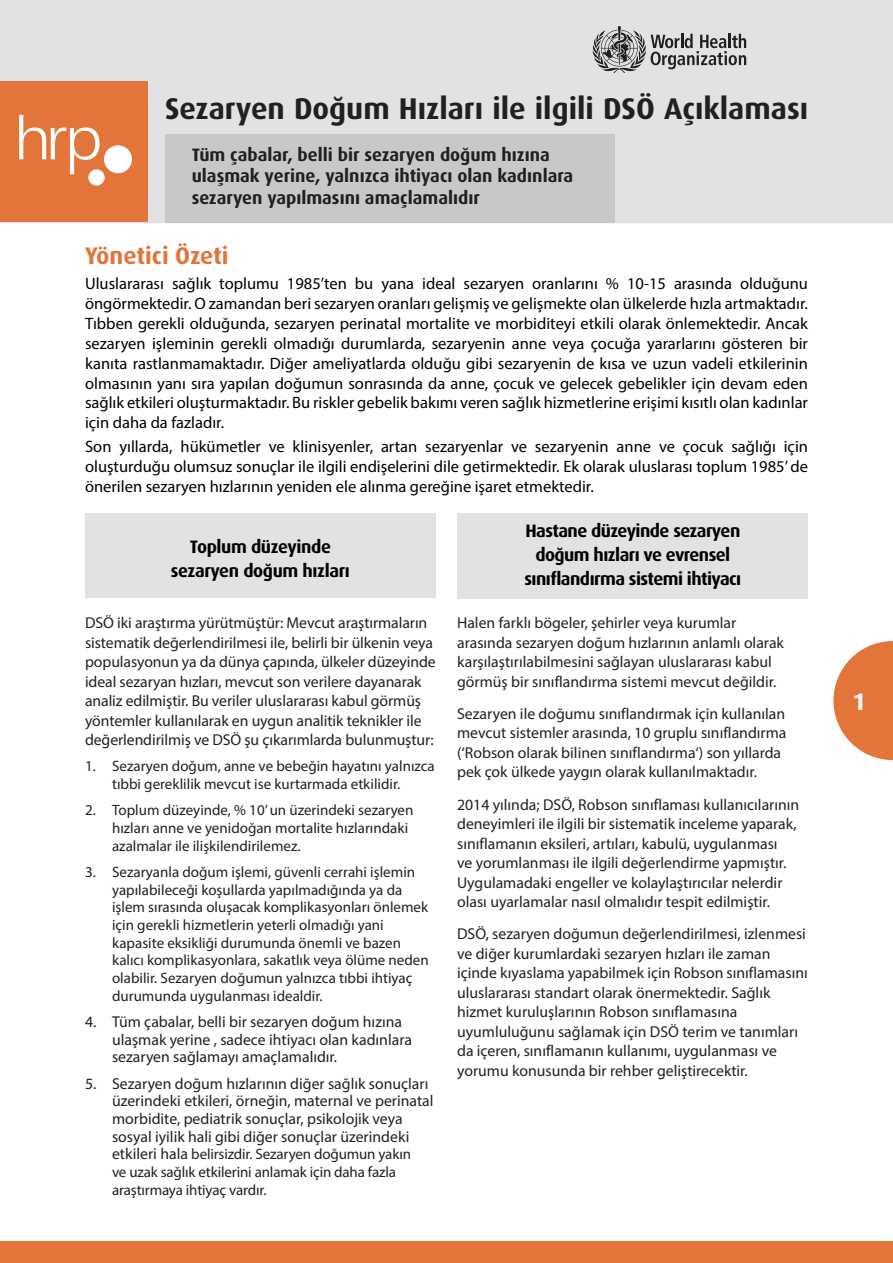
<style>
.page{position:relative;width:893px;height:1263px;background:#fff}
.page>*{position:absolute;margin:0;border:0;box-sizing:border-box;transform-origin:0 0}
.Main_heading{font:700 30px "Dax Pro";color:#231f20}
.Heading_1{font:700 24px "Dax Pro";color:#e3753b}
.t1{font:700 24px "Dax Pro";color:#fff}
.Main_heading-2{font:700 18px/21.6px "Dax Pro";color:#231f20}
.Heading_2{font:700 18px/24px "Dax Pro";letter-spacing:-.03em;color:#000;text-align:center}
.Body_recuadros_anran{font:16.5px/19.8px "Myriad Pro";color:#000;text-align:justify}
.Body_text{font:15.75px/19.5px "Myriad Pro";color:#231f20}
.t2{font:15px/17.7px "Myriad Pro";color:#231f20}
.s1{font-size:15.75px}
</style>
<div class="page">
<svg style="left:833px;top:641px;width:60px;height:119px"></svg>
<div style="left:0;top:1241px;width:893px;height:22px;background:#e3753b"></div>
<div style="left:0;top:0;width:893px;height:222px;background:#e1e2e4"></div>
<div style="left:0;top:81px;width:148px;height:141px;background:#e3753b"></div>
<div style="left:165px;top:134px;width:449px;height:89px;background:#c7c8ca"></div>
<div style="left:85px;top:513px;width:351px;height:84px;background:#e1e2e4"></div>
<div style="left:104px;top:145px;width:28px;height:28px;background:#fff;border-radius:50%"></div>
<div style="left:88px;top:169px;width:17px;height:17px;background:#fff;border-radius:50%"></div>
<svg style="left:19px;top:115px;width:81px;height:59px"></svg>
<svg style="left:592px;top:26px;width:154px;height:47px"></svg>
<div style="left:457px;top:513px;width:351px;height:85px;background:#e1e2e4"></div>
<p class="Main_heading" style="left:165px;top:89px;width:645px">Sezaryen Doğum Hızları ile ilgili DSÖ Açıklaması</p>
<p class="Main_heading-2" style="left:192px;top:143px;width:383px">Tüm çabalar, belli bir sezaryen doğum hızına ulaşmak yerine, yalnızca ihtiyacı olan kadınlara sezaryen yapılmasını amaçlamalıdır</p>
<p class="Heading_1" style="left:85px;top:240px;width:145px">Yönetici Özeti</p>
<p class="Body_recuadros_anran" style="left:85px;top:274px;width:724px">Uluslararası sağlık toplumu 1985’ten bu yana ideal sezaryen oranlarını % 10-15 arasında olduğunu öngörmektedir. O zamandan beri sezaryen oranları gelişmiş ve gelişmekte olan ülkelerde hızla artmaktadır.<br>Tıbben gerekli olduğunda, sezaryen perinatal mortalite ve morbiditeyi etkili olarak önlemektedir. Ancak sezaryen işleminin gerekli olmadığı durumlarda, sezaryenin anne veya çocuğa yararlarını gösteren bir kanıta rastlanmamaktadır. Diğer ameliyatlarda olduğu gibi sezaryenin de kısa ve uzun vadeli etkilerinin olmasının yanı sıra yapılan doğumun sonrasında da anne, çocuk ve gelecek gebelikler için devam eden sağlık etkileri oluşturmaktadır. Bu riskler gebelik bakımı veren sağlık hizmetlerine erişimi kısıtlı olan kadınlar için daha da fazladır.</p>
<p class="Body_recuadros_anran" style="left:85px;top:436px;width:724px">Son yıllarda, hükümetler ve klinisyenler, artan sezaryenlar ve sezaryenin anne ve çocuk sağlığı için oluşturduğu olumsuz sonuçlar ile ilgili endişelerini dile getirmektedir. Ek olarak uluslarası toplum 1985’ de önerilen sezaryen hızlarının yeniden ele alınma gereğine işaret etmektedir.</p>
<p class="Heading_2" style="left:171px;top:534px;width:181px">Toplum düzeyinde sezaryen doğum hızları</p>
<p class="Body_text" style="left:85px;top:613px;width:352px">DSÖ iki araştırma yürütmüştür: Mevcut araştırmaların sistematik değerlendirilmesi ile, belirli bir ülkenin veya populasyonun ya da dünya çapında, ülkeler düzeyinde ideal sezaryan hızları, mevcut son verilere dayanarak analiz edilmiştir. Bu veriler uluslararası kabul görmüş yöntemler kullanılarak en uygun analitik teknikler ile değerlendirilmiş ve DSÖ şu çıkarımlarda bulunmuştur:</p>
<p class="t2" style="left:85px;top:757px;width:351px;text-align:center">1. Sezaryen doğum, anne ve bebeğin hayatını yalnızca tıbbi gereklilik mevcut ise kurtarmada etkilidir.</p>
<p class="t2" style="left:112px;top:801px;width:303px;text-indent:-27px">2. Toplum düzeyinde, % 10’ un üzerindeki sezaryen hızları anne ve yenidoğan mortalite hızlarındaki azalmalar ile ilişkilendirilemez.</p>
<p class="t2" style="left:112px;top:863px;width:318px;text-indent:-27px">3. Sezaryanla doğum işlemi, güvenli cerrahi işlemin yapılabileceği koşullarda yapılmadığında ya da işlem sırasında oluşacak komplikasyonları önlemek için gerekli hizmetlerin yeterli olmadığı yani kapasite eksikliği durumunda önemli ve bazen kalıcı komplikasyonlara, sakatlık veya ölüme neden olabilir. Sezaryen doğumun yalnızca tıbbi ihtiyaç durumunda uygulanması idealdir.</p>
<p class="Body_text" style="left:112px;top:1012px;width:301px;line-height:17.7px;text-indent:-27px">4. Tüm çabalar, belli bir sezaryen doğum hızına ulaşmak yerine , sadece ihtiyacı olan kadınlara sezaryen sağlamayı amaçlamalıdır.</p>
<p class="Body_text" style="left:112px;top:1074px;width:323px;line-height:17.7px;text-indent:-27px">5. Sezaryen doğum hızlarının diğer sağlık sonuçları üzerindeki etkileri, örneğin, maternal ve perinatal morbidite, pediatrik sonuçlar, psikolojik veya sosyal iyilik hali gibi diğer sonuçlar üzerindeki</p>
<p class="t2" style="left:112px;top:1145px;width:301px"><span class="s1">etkileri hala</span> belirsizdir. Sezaryen doğumun yakın ve uzak sağlık etkilerini anlamak için daha fazla araştırmaya ihtiyaç vardır.</p>
<p class="Heading_2" style="left:524px;top:518px;width:218px">Hastane düzeyinde sezaryen doğum hızları ve evrensel sınıflandırma sistemi ihtiyacı</p>
<p class="Body_text" style="left:457px;top:613px;width:328px">Halen farklı bögeler, şehirler veya kurumlar arasında sezaryen doğum hızlarının anlamlı olarak karşılaştırılabilmesini sağlayan uluslararası kabul görmüş bir sınıflandırma sistemi mevcut değildir.</p>
<p class="Body_text" style="left:457px;top:703px;width:331px">Sezaryen ile doğumu sınıflandırmak için kullanılan mevcut sistemler arasında, 10 gruplu sınıflandırma (‘Robson olarak bilinen sınıflandırma‘) son yıllarda pek çok ülkede yaygın olarak kullanılmaktadır.</p>
<p class="Body_text" style="left:457px;top:794px;width:344px">2014 yılında; DSÖ, Robson sınıflaması kullanıcılarının deneyimleri ile ilgili bir sistematik inceleme yaparak, sınıflamanın eksileri, artıları, kabulü, uygulanması<br>ve yorumlanması ile ilgili değerlendirme yapmıştır.<br>Uygulamadaki engeller ve kolaylaştırıcılar nelerdir olası uyarlamalar nasıl olmalıdır tespit edilmiştir.</p>
<p class="Body_text" style="left:457px;top:924px;width:352px">DSÖ, sezaryen doğumun değerlendirilmesi, izlenmesi ve diğer kurumlardaki sezaryen hızları ile zaman içinde kıyaslama yapabilmek için Robson sınıflamasını uluslararası standart olarak önermektedir. Sağlık hizmet kuruluşlarının Robson sınıflamasına uyumluluğunu sağlamak için DSÖ terim ve tanımları da içeren, sınıflamanın kullanımı, uygulanması ve yorumu konusunda bir rehber geliştirecektir.</p>
<p class="t1" style="left:853px;top:686px;width:15px">1</p>
</div>
